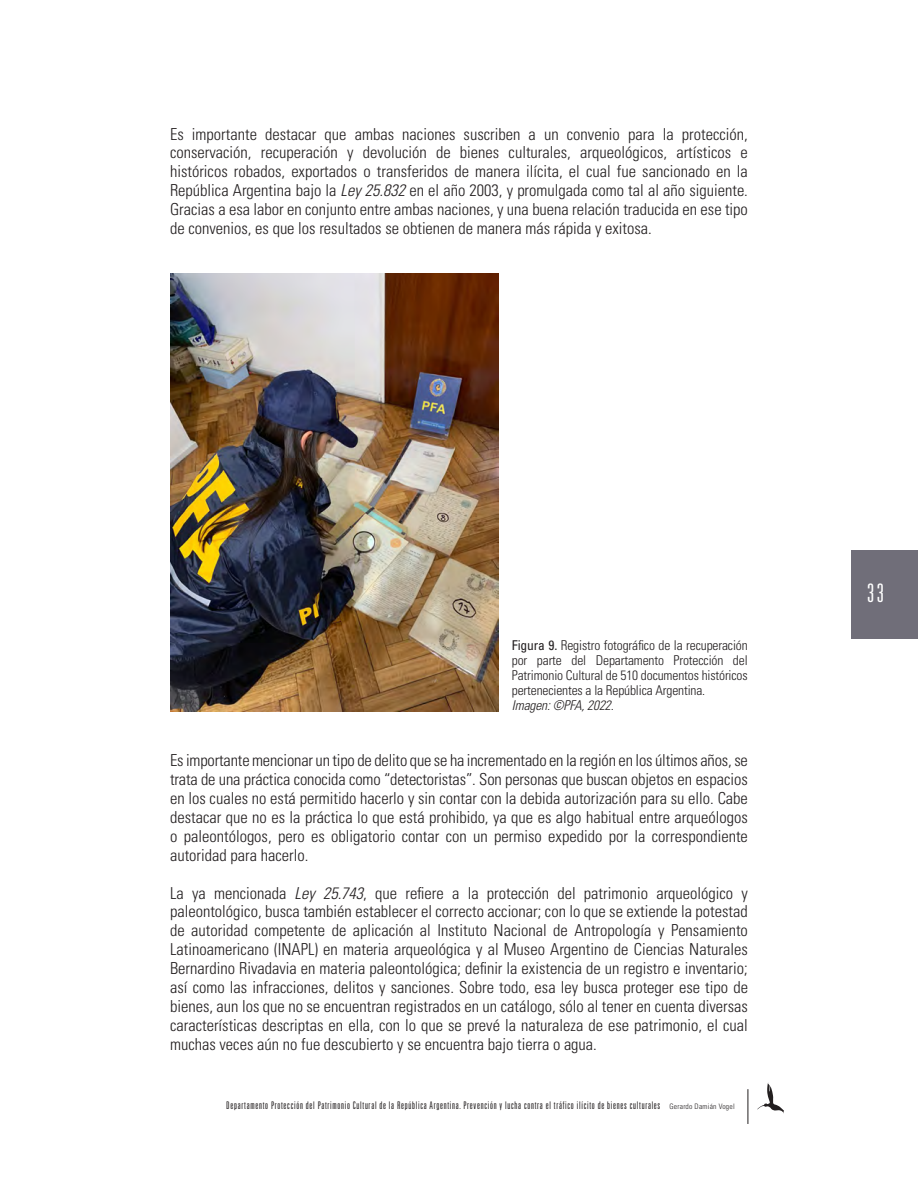
<style>
.page{position:relative;width:918px;height:1188px;background:#fff}
.page>*{position:absolute;margin:0;border:0;box-sizing:border-box;transform-origin:0 0}
.t1{font:300 ultra-condensed 25.5px "Univers LT Std";color:#fff}
.Normal_wrd_86{font:300 condensed 16.5px/19px "Univers LT Std";color:#231f20;text-align:justify}
.Normal_wrd_86-2{font:300 condensed 13.5px/15px "Univers LT Std";letter-spacing:-.01em;color:#231f20;text-align:justify}
.Normal_wrd_86-3{font:italic 300 condensed 13.5px "Univers LT Std";letter-spacing:-.01em;color:#231f20}
.t2{font:300 ultra-condensed 10.5px "Univers LT Std";letter-spacing:.07em;color:#231f20}
.s1{font-style:italic}
.s2{font-weight:400}
.s3{font-stretch:condensed;font-size:7.5px}
</style>
<div class="page">
<hr style="left:748px;top:1089px;width:1px;height:35px;background:#231f20">
<div style="left:851px;top:550px;width:67px;height:88px;background:#706e79"></div>
<svg style="left:757px;top:1082px;width:27px;height:32px"></svg>
<img style="left:170px;top:273px;width:329px;height:438px">
<p class="Normal_wrd_86" style="left:170px;top:124px;width:579px">Es importante destacar que ambas naciones suscriben a un convenio para la protección, conservación, recuperación y devolución de bienes culturales, arqueológicos, artísticos e históricos robados, exportados o transferidos de manera ilícita, el cual fue sancionado en la República Argentina bajo la <span class="s1">Ley 25.832</span> en el año 2003, y promulgada como tal al año siguiente.<br>Gracias a esa labor en conjunto entre ambas naciones, y una buena relación traducida en ese tipo de convenios, es que los resultados se obtienen de manera más rápida y exitosa.</p>
<p class="Normal_wrd_86-2" style="left:512px;top:638px;width:237px"><span class="s2">Figura 9.</span> Registro fotográfico de la recuperación por parte del Departamento Protección del Patrimonio Cultural de 510 documentos históricos pertenecientes a la República Argentina.</p>
<p class="Normal_wrd_86-3" style="left:512px;top:697px;width:103px">Imagen: ©PFA, 2022.</p>
<p class="Normal_wrd_86" style="left:170px;top:750px;width:579px">Es importante mencionar un tipo de delito que se ha incrementado en la región en los últimos años, se trata de una práctica conocida como “detectoristas”. Son personas que buscan objetos en espacios en los cuales no está permitido hacerlo y sin contar con la debida autorización para su ello. Cabe destacar que no es la práctica lo que está prohibido, ya que es algo habitual entre arqueólogos o paleontólogos, pero es obligatorio contar con un permiso expedido por la correspondiente autoridad para hacerlo.</p>
<p class="Normal_wrd_86" style="left:170px;top:883px;width:579px">La ya mencionada <span class="s1">Ley 25.743</span>, que refiere a la protección del patrimonio arqueológico y paleontológico, busca también establecer el correcto accionar; con lo que se extiende la potestad de autoridad competente de aplicación al Instituto Nacional de Antropología y Pensamiento Latinoamericano (INAPL) en materia arqueológica y al Museo Argentino de Ciencias Naturales Bernardino Rivadavia en materia paleontológica; definir la existencia de un registro e inventario; así como las infracciones, delitos y sanciones. Sobre todo, esa ley busca proteger ese tipo de bienes, aun los que no se encuentran registrados en un catálogo, sólo al tener en cuenta diversas características descriptas en ella, con lo que se prevé la naturaleza de ese patrimonio, el cual muchas veces aún no fue descubierto y se encuentra bajo tierra o agua.</p>
<p class="t2" style="left:226px;top:1100px;width:510px">Departamento Protección del Patrimonio Cultural de la República Argentina. Prevención y lucha contra el tráfico ilícito de bienes culturales <span class="s3">Gerardo Damián Vogel</span></p>
<h1 class="t1" style="left:867px;top:579px;width:18px">33</h1>
</div>
